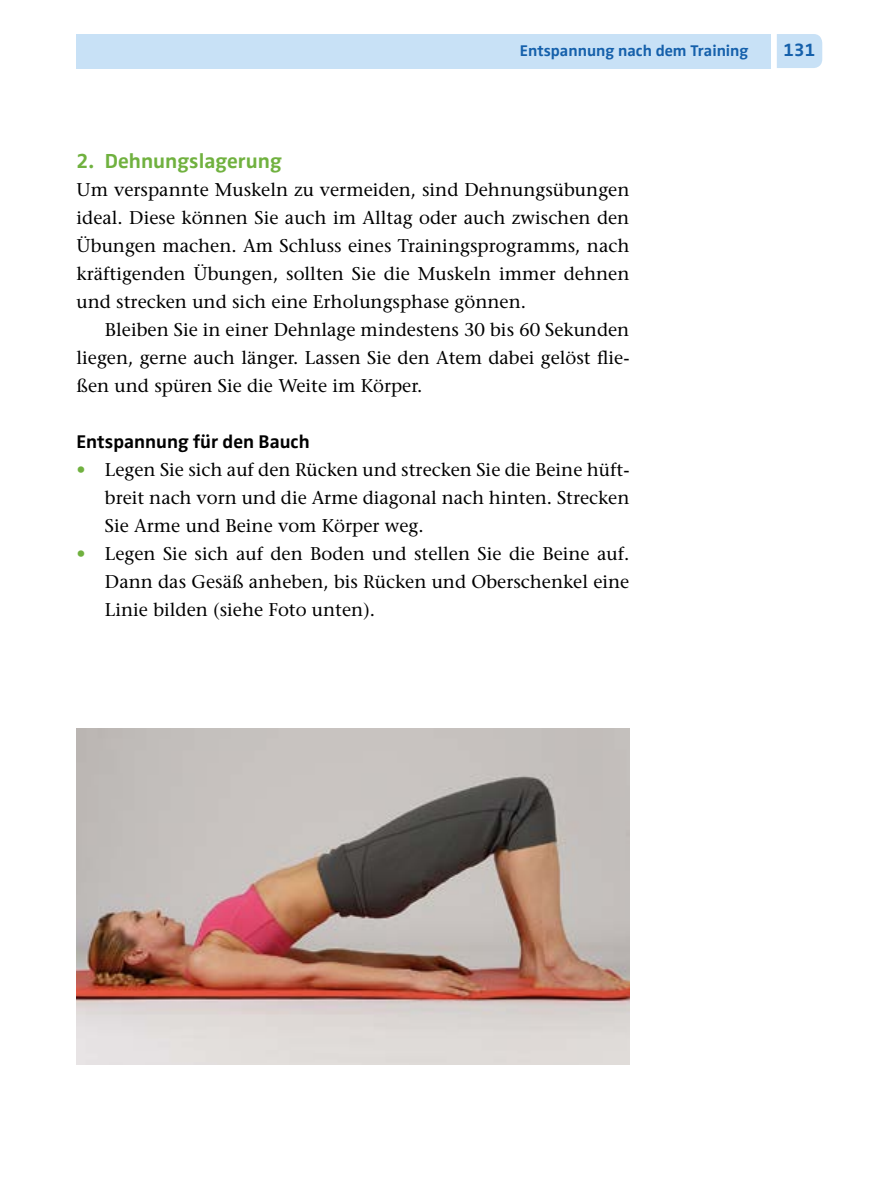
<style>
.page{position:relative;width:879px;height:1191px;background:#fff}
.page>*{position:absolute;margin:0;border:0;box-sizing:border-box;transform-origin:0 0}
.t1{font:700 21px "Zwo Pro";color:#70b13f}
.t2{font:700 19px "Zwo Pro";color:#000}
.t3{font:18.4px/28px "Stone Serif";color:#000;text-align:justify}
.t4{font:700 18.4px "Zwo Pro";color:#1560ab}
.t5{font:700 16px "Zwo Pro";color:#1560ab}
.s1{color:#70b13f}
</style>
<div class="page">
<div style="left:77px;top:34px;width:694px;height:34px;background:#c8e1f6"></div>
<div style="left:777px;top:34px;width:45px;height:34px;background:#c8e1f6"></div>
<img style="left:77px;top:728px;width:552px;height:336px">
<p class="t5" style="left:520px;top:41px;width:230px">Entspannung nach dem Training</p>
<p class="t4" style="left:783px;top:39px;width:33px">131</p>
<p class="t1" style="left:77px;top:149px;width:207px">2. Dehnungslagerung</p>
<p class="t3" style="left:77px;top:176px;width:554px">Um verspannte Muskeln zu vermeiden, sind Dehnungsübungen ideal. Diese können Sie auch im Alltag oder auch zwischen den Übungen machen. Am Schluss eines Trainingsprogramms, nach kräftigenden Übungen, sollten Sie die Muskeln immer dehnen und strecken und sich eine Erholungsphase gönnen.</p>
<p class="t3" style="left:77px;top:316px;width:554px;text-indent:28px">Bleiben Sie in einer Dehnlage mindestens 30 bis 60 Sekunden liegen, gerne auch länger. Lassen Sie den Atem dabei gelöst flie&shy;ßen und spüren Sie die Weite im Körper.</p>
<p class="t2" style="left:77px;top:431px;width:235px">Entspannung für den Bauch</p>
<p class="t3" style="left:105px;top:456px;width:526px;text-indent:-28px"><span class="s1">•</span> Legen Sie sich auf den Rücken und strecken Sie die Beine hüft&shy;breit nach vorn und die Arme diagonal nach hinten. Strecken Sie Arme und Beine vom Körper weg.</p>
<p class="t3" style="left:105px;top:540px;width:526px;text-indent:-28px"><span class="s1">•</span> Legen Sie sich auf den Boden und stellen Sie die Beine auf.<br>Dann das Gesäß anheben, bis Rücken und Oberschenkel eine Linie bilden (siehe Foto unten).</p>
</div>
